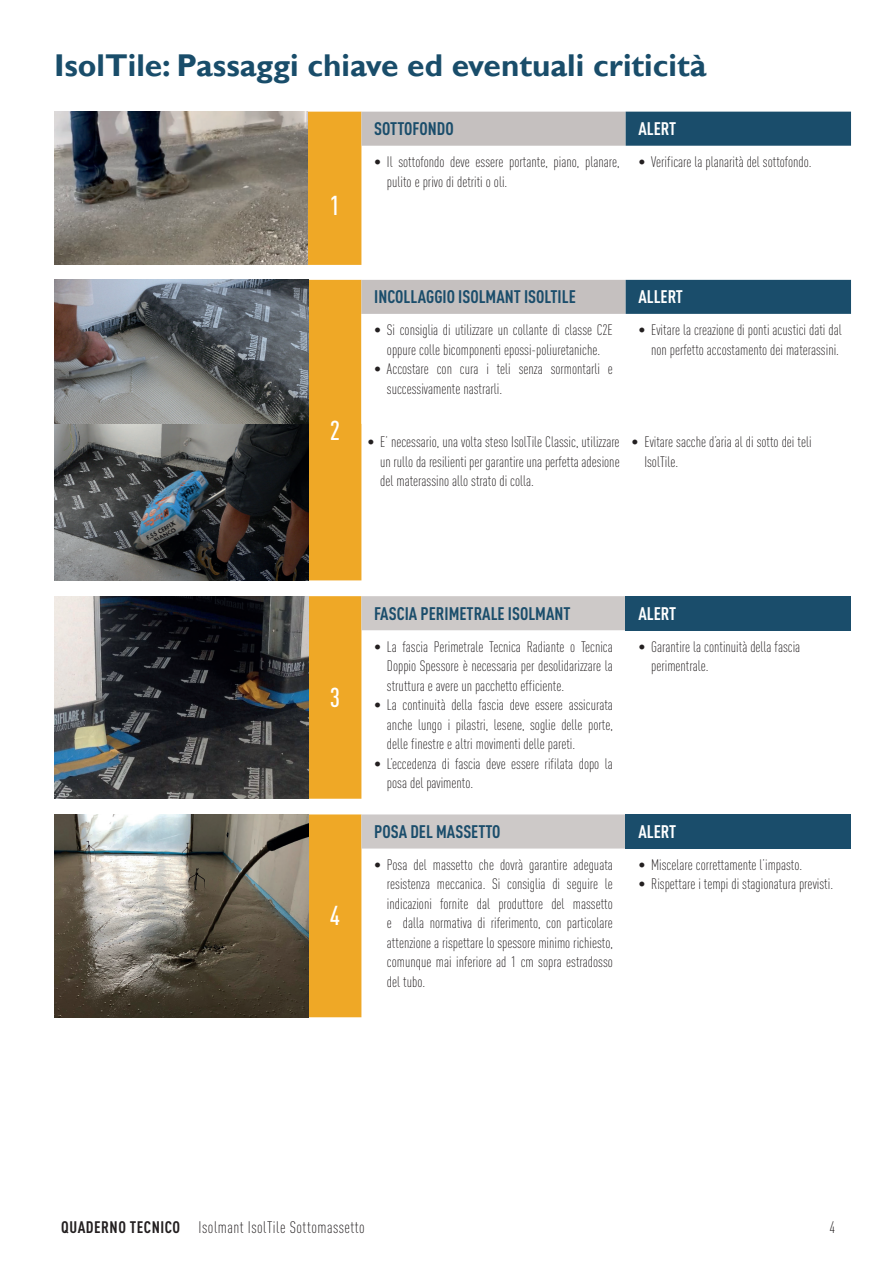
<style>
.page{position:relative;width:893px;height:1263px;background:#fff}
.page>*{position:absolute;margin:0;border:0;box-sizing:border-box;transform-origin:0 0}
.t1{font:700 31.5px "Gill Sans";color:#194d6a}
.t2{font:500 27px "DIN Cond";color:#fff}
.t3{font:700 18px "DIN Cond";color:#1a4d6b}
.t4{font:700 18px "DIN Cond";color:#fff}
.t5{font:300 16.5px "DIN Cond";letter-spacing:.03em;color:#231f20}
.t6{font:300 15px/19.5px "DIN Cond";color:#231f20}
.s1{font-weight:700}
</style>
<div class="page">
<svg style="left:54px;top:112px;width:307px;height:905px;fill:#efa826"></svg>
<svg style="left:361px;top:112px;width:265px;height:202px"></svg>
<svg style="left:626px;top:112px;width:225px;height:202px"></svg>
<svg style="left:361px;top:596px;width:265px;height:252px"></svg>
<div style="left:626px;top:596px;width:225px;height:34px;background:#1a4d6b"></div>
<div style="left:626px;top:814px;width:225px;height:34px;background:#1a4d6b"></div>
<img style="left:54px;top:112px;width:254px;height:153px">
<img style="left:54px;top:280px;width:254px;height:300px">
<img style="left:54px;top:596px;width:254px;height:203px">
<img style="left:54px;top:814px;width:254px;height:203px">
<h1 class="t1" style="left:54px;top:46px;width:654px">IsolTile: Passaggi chiave ed eventuali criticità</h1>
<p class="t3" style="left:374px;top:118px;width:81px">SOTTOFONDO</p>
<p class="t4" style="left:638px;top:118px;width:39px">ALERT</p>
<h2 class="t2" style="left:330px;top:189px;width:12px">1</h2>
<p class="t6" style="left:387px;top:152px;width:234px;text-indent:-13px">• Il sottofondo deve essere portante, piano, planare, pulito e privo di detriti o oli.</p>
<p class="t6" style="left:638px;top:152px;width:175px">• Verificare la planarità del sottofondo.</p>
<h2 class="t2" style="left:330px;top:414px;width:12px">2</h2>
<p class="t3" style="left:374px;top:286px;width:203px">INCOLLAGGIO ISOLMANT ISOLTILE</p>
<p class="t4" style="left:638px;top:286px;width:46px">ALLERT</p>
<p class="t6" style="left:374px;top:320px;width:240px;text-align:center">• Si consiglia di utilizzare un collante di classe C2E oppure colle bicomponenti epossi-poliuretaniche.</p>
<p class="t6" style="left:387px;top:359px;width:227px;text-indent:-13px">• Accostare con cura i teli senza sormontarli e successivamente nastrarli.</p>
<p class="t6" style="left:638px;top:320px;width:205px;text-align:right">• Evitare la creazione di ponti acustici dati dal non perfetto accostamento dei materassini.</p>
<p class="t6" style="left:380px;top:432px;width:241px;text-align:justify;text-indent:-13px">• E’ necessario, una volta steso IsolTile Classic, utilizzare un rullo da resilienti per garantire una perfetta adesione del materassino allo strato di colla.</p>
<p class="t6" style="left:644px;top:432px;width:169px;text-indent:-13px">• Evitare sacche d’aria al di sotto dei teli<br>IsolTile.</p>
<h2 class="t2" style="left:330px;top:681px;width:12px">3</h2>
<h2 class="t2" style="left:330px;top:900px;width:12px">4</h2>
<p class="t3" style="left:374px;top:602px;width:198px">FASCIA PERIMETRALE ISOLMANT</p>
<p class="t4" style="left:638px;top:602px;width:39px">ALERT</p>
<p class="t6" style="left:387px;top:636px;width:227px;text-align:justify;text-indent:-13px">• La fascia Perimetrale Tecnica Radiante o Tecnica Doppio Spessore è necessaria per desolidarizzare la struttura e avere un pacchetto efficiente.</p>
<p class="t6" style="left:387px;top:695px;width:227px;text-align:justify;text-indent:-13px">• La continuità della fascia deve essere assicurata anche lungo i pilastri, lesene, soglie delle porte, delle finestre e altri movimenti delle pareti.</p>
<p class="t6" style="left:387px;top:753px;width:227px;text-indent:-13px">• L’eccedenza di fascia deve essere rifilata dopo la posa del pavimento.</p>
<p class="t6" style="left:651px;top:636px;width:151px;text-indent:-13px">• Garantire la continuità della fascia perimentrale.</p>
<p class="t3" style="left:374px;top:820px;width:128px">POSA DEL MASSETTO</p>
<p class="t4" style="left:638px;top:820px;width:39px">ALERT</p>
<p class="t6" style="left:387px;top:855px;width:227px;text-align:justify;text-indent:-13px">• Posa del massetto che dovrà garantire adeguata resistenza meccanica. Si consiglia di seguire le indicazioni fornite dal produttore del massetto e dalla normativa di riferimento, con particolare attenzione a rispettare lo spessore minimo richiesto, comunque mai inferiore ad 1 cm sopra estradosso del tubo.</p>
<p class="t6" style="left:638px;top:855px;width:165px">• Miscelare correttamente l’impasto.</p>
<p class="t6" style="left:638px;top:874px;width:196px">• Rispettare i tempi di stagionatura previsti.</p>
<p class="t5" style="left:61px;top:1218px;width:305px"><span class="s1">QUADERNO TECNICO</span> Isolmant IsolTile Sottomassetto</p>
<p class="t5" style="left:829px;top:1218px;width:7px">4</p>
</div>
